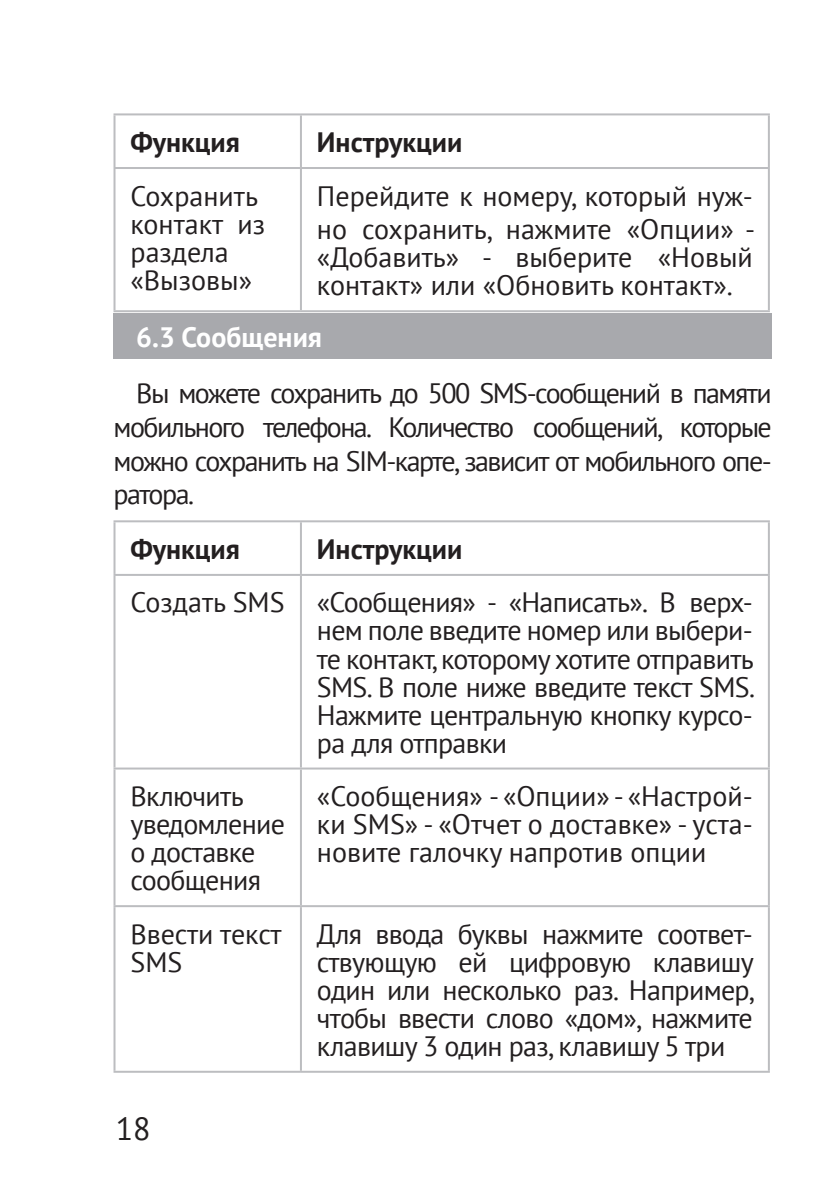
<style>
.page{position:relative;width:840px;height:1191px;background:#fff}
.page>*{position:absolute;margin:0;border:0;box-sizing:border-box;transform-origin:0 0}
.t1{font:32px "PT Sans";color:#231f20}
.Alll{font:28px/28px "PT Sans";letter-spacing:-.025em;color:#231f20;text-align:justify}
.All{font:28px/33.6px "PT Sans";color:#231f20}
.Alll-2{font:28px/28px "PT Sans";color:#231f20}
.t2{font:700 28px "PT Sans";color:#231f20}
.Юлия{font:700 28px "PT Sans";color:#fff}
</style>
<div class="page">
<hr style="left:113px;top:113px;width:188px;height:2px;background:#bcbdc0">
<hr style="left:113px;top:115px;width:2px;height:52px;background:#bcbdc0">
<hr style="left:301px;top:113px;width:468px;height:2px;background:#bcbdc0">
<hr style="left:300px;top:115px;width:2px;height:52px;background:#bcbdc0">
<hr style="left:767px;top:115px;width:2px;height:52px;background:#bcbdc0">
<hr style="left:113px;top:167px;width:188px;height:2px;background:#bcbdc0">
<hr style="left:113px;top:169px;width:2px;height:141px;background:#bcbdc0">
<hr style="left:301px;top:167px;width:468px;height:2px;background:#bcbdc0">
<hr style="left:300px;top:169px;width:2px;height:141px;background:#bcbdc0">
<hr style="left:767px;top:169px;width:2px;height:141px;background:#bcbdc0">
<hr style="left:113px;top:310px;width:188px;height:2px;background:#bcbdc0">
<hr style="left:301px;top:310px;width:468px;height:2px;background:#bcbdc0">
<div style="left:113px;top:313px;width:658px;height:45px;background:#a8a9ad"></div>
<hr style="left:113px;top:520px;width:188px;height:2px;background:#bcbdc0">
<hr style="left:113px;top:522px;width:2px;height:52px;background:#bcbdc0">
<hr style="left:301px;top:520px;width:468px;height:2px;background:#bcbdc0">
<hr style="left:300px;top:522px;width:2px;height:52px;background:#bcbdc0">
<hr style="left:767px;top:522px;width:2px;height:52px;background:#bcbdc0">
<hr style="left:113px;top:574px;width:188px;height:2px;background:#bcbdc0">
<hr style="left:113px;top:576px;width:2px;height:191px;background:#bcbdc0">
<hr style="left:301px;top:574px;width:468px;height:2px;background:#bcbdc0">
<hr style="left:300px;top:576px;width:2px;height:191px;background:#bcbdc0">
<hr style="left:767px;top:576px;width:2px;height:191px;background:#bcbdc0">
<hr style="left:113px;top:767px;width:188px;height:2px;background:#bcbdc0">
<hr style="left:113px;top:769px;width:2px;height:136px;background:#bcbdc0">
<hr style="left:301px;top:767px;width:468px;height:2px;background:#bcbdc0">
<hr style="left:300px;top:769px;width:2px;height:136px;background:#bcbdc0">
<hr style="left:767px;top:769px;width:2px;height:136px;background:#bcbdc0">
<hr style="left:113px;top:905px;width:188px;height:2px;background:#bcbdc0">
<hr style="left:113px;top:907px;width:2px;height:163px;background:#bcbdc0">
<hr style="left:301px;top:905px;width:468px;height:2px;background:#bcbdc0">
<hr style="left:300px;top:907px;width:2px;height:163px;background:#bcbdc0">
<hr style="left:767px;top:907px;width:2px;height:163px;background:#bcbdc0">
<hr style="left:113px;top:1070px;width:188px;height:2px;background:#bcbdc0">
<hr style="left:301px;top:1070px;width:468px;height:2px;background:#bcbdc0">
<p class="t2" style="left:130px;top:124px;width:111px">Функция</p>
<p class="t2" style="left:317px;top:124px;width:147px">Инструкции</p>
<p class="Alll-2" style="left:130px;top:181px;width:136px">Сохранить контакт из раздела «Вызовы»</p>
<p class="All" style="left:317px;top:178px;width:439px">Перейдите к номеру, который нуж&shy;но сохранить, нажмите «Опции» -</p>
<p class="All" style="left:317px;top:243px;width:437px;line-height:28px">«Добавить» - выберите «Новый контакт» или «Обновить контакт».</p>
<p class="Юлия" style="left:136px;top:318px;width:187px">6.3 Сообщения</p>
<p class="Alll" style="left:113px;top:376px;width:659px;line-height:33.6px;text-indent:23px">Вы можете сохранить до 500 SMS-сообщений в памяти мобильного телефона. Количество сообщений, которые можно сохранить на SIM-карте, зависит от мобильного опе&shy;ратора.</p>
<p class="t2" style="left:130px;top:530px;width:111px">Функция</p>
<p class="t2" style="left:317px;top:530px;width:147px">Инструкции</p>
<p class="Alll-2" style="left:130px;top:588px;width:155px">Создать SMS</p>
<p class="Alll" style="left:317px;top:588px;width:439px">«Сообщения» - «Написать». В верх&shy;нем поле введите номер или выбери&shy;те контакт, которому хотите отправить SMS. В поле ниже введите текст SMS.<br>Нажмите центральную кнопку курсо&shy;ра для отправки</p>
<p class="Alll" style="left:130px;top:781px;width:156px;text-align:left">Включить уведомление о доставке сообщения</p>
<p class="Alll" style="left:317px;top:781px;width:437px">«Сообщения» - «Опции» - «Настрой&shy;ки SMS» - «Отчет о доставке» - уста&shy;новите галочку напротив опции</p>
<p class="Alll-2" style="left:130px;top:919px;width:153px">Ввести текст<br>SMS</p>
<p class="Alll" style="left:317px;top:919px;width:439px">Для ввода буквы нажмите соответ&shy;ствующую ей цифровую клавишу один или несколько раз. Например, чтобы ввести слово «дом», нажмите клавишу 3 один раз, клавишу 5 три</p>
<p class="t1" style="left:116px;top:1107px;width:36px">18</p>
</div>
